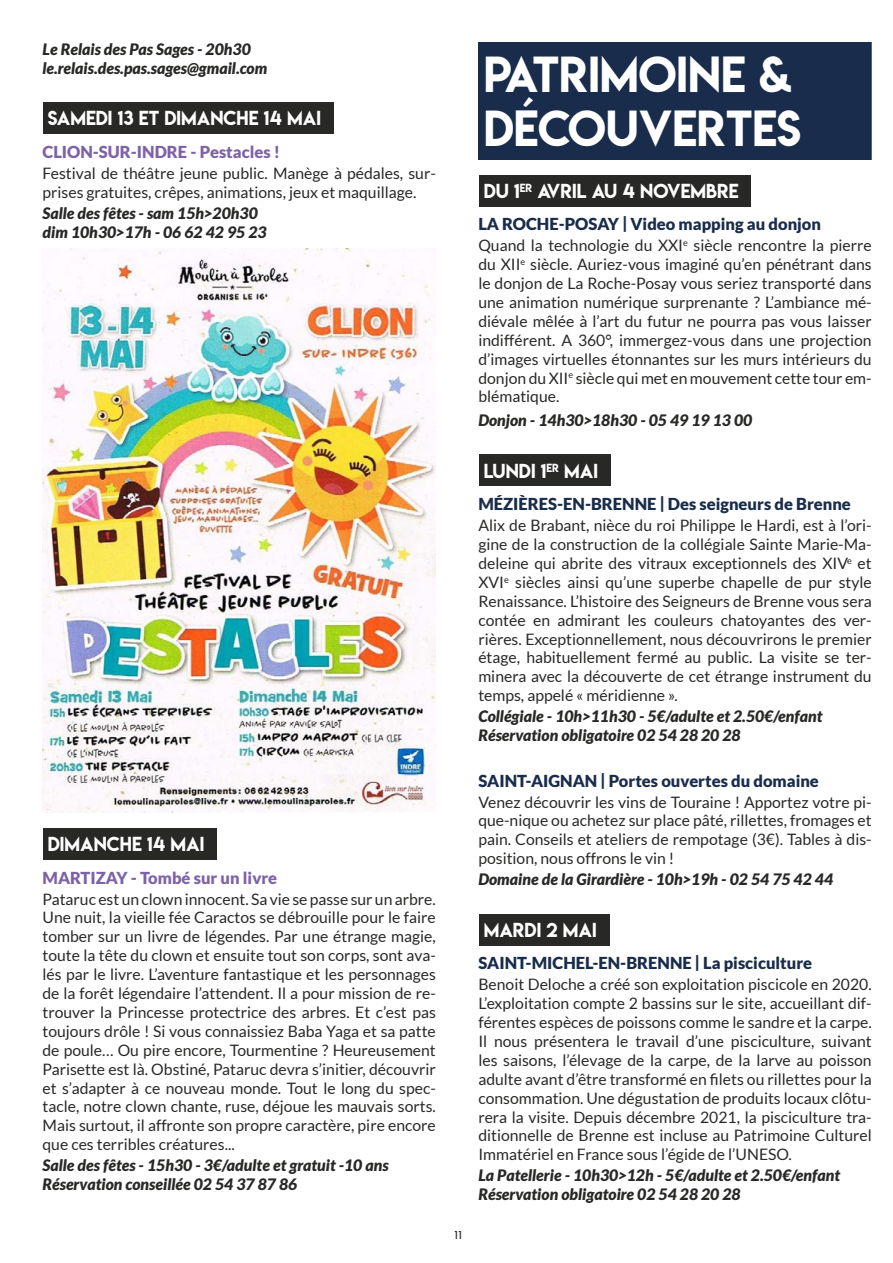
<style>
.page{position:relative;width:893px;height:1263px;background:#fff}
.page>*{position:absolute;margin:0;border:0;box-sizing:border-box;transform-origin:0 0}
.t1{font:45px/54px "Lemon Milk";color:#fff}
.t2{font:18px "Lemon Milk";color:#fff}
.t3{font:900 16.5px "Lato";color:#192c4b}
.t4{font:900 16.5px "Lato";color:#7e62a7}
.t5{font:15.75px/18.9px "Lato";color:#282827;text-align:justify}
.t6{font:italic 900 15.75px/18.9px "Lato";color:#282827}
.t7{font:700 12px "Louis George Cafe";color:#282827}
</style>
<div class="page">
<div style="left:44px;top:102px;width:290px;height:32px;background:#282827"></div>
<div style="left:44px;top:828px;width:173px;height:32px;background:#282827"></div>
<div style="left:478px;top:43px;width:394px;height:117px;background:#192c4b"></div>
<div style="left:479px;top:175px;width:272px;height:31px;background:#282827"></div>
<div style="left:479px;top:454px;width:132px;height:32px;background:#282827"></div>
<div style="left:479px;top:913px;width:130px;height:32px;background:#282827"></div>
<img style="left:43px;top:249px;width:393px;height:563px">
<p class="t6" style="left:43px;top:40px;width:226px">Le Relais des Pas Sages - 20h30 le.relais.des.pas.sages@gmail.com</p>
<p class="t2" style="left:48px;top:106px;width:275px">SAMEDI 13 ET DIMANCHE 14 MAI</p>
<p class="t4" style="left:43px;top:142px;width:239px">CLION-SUR-INDRE - Pestacles !</p>
<p class="t5" style="left:43px;top:164px;width:395px">Festival de théâtre jeune public. Manège à pédales, sur&shy;prises gratuites, crêpes, animations, jeux et maquillage.</p>
<p class="t6" style="left:43px;top:204px;width:226px">Salle des fêtes - sam 15h&gt;20h30 dim 10h30&gt;17h - 06 62 42 95 23</p>
<p class="t2" style="left:48px;top:831px;width:158px">DIMANCHE 14 MAI</p>
<p class="t4" style="left:43px;top:868px;width:236px">MARTIZAY - Tombé sur un livre</p>
<p class="t5" style="left:43px;top:889px;width:395px">Pataruc est un clown innocent. Sa vie se passe sur un arbre.<br>Une nuit, la vieille fée Caractos se débrouille pour le faire tomber sur un livre de légendes. Par une étrange magie, toute la tête du clown et ensuite tout son corps, sont ava&shy;lés par le livre. L’aventure fantastique et les personnages de la forêt légendaire l’attendent. Il a pour mission de re&shy;trouver la Princesse protectrice des arbres. Et c’est pas toujours drôle ! Si vous connaissiez Baba Yaga et sa patte de poule… Ou pire encore, Tourmentine ? Heureusement Parisette est là. Obstiné, Pataruc devra s’initier, découvrir et s’adapter à ce nouveau monde. Tout le long du spec&shy;tacle, notre clown chante, ruse, déjoue les mauvais sorts.<br>Mais surtout, il affronte son propre caractère, pire encore que ces terribles créatures...</p>
<p class="t6" style="left:43px;top:1156px;width:348px">Salle des fêtes - 15h30 - 3€/adulte et gratuit -10 ans<br>Réservation conseillée 02 54 37 87 86</p>
<p class="t7" style="left:454px;top:1227px;width:10px">11</p>
<h1 class="t1" style="left:484px;top:47px;width:319px">PATRIMOINE &amp;<br>DÉCOUVERTES</h1>
<p class="t2" style="left:484px;top:178px;width:256px">DU 1<sup>ER</sup> AVRIL AU 4 NOVEMBRE</p>
<p class="t3" style="left:478px;top:214px;width:344px">LA ROCHE-POSAY | Video mapping au donjon</p>
<p class="t5" style="left:478px;top:236px;width:395px">Quand la technologie du XXI<sup>e</sup> siècle rencontre la pierre du XII<sup>e</sup> siècle. Auriez-vous imaginé qu’en pénétrant dans le donjon de La Roche-Posay vous seriez transporté dans une animation numérique surprenante ? L’ambiance mé&shy;diévale mêlée à l’art du futur ne pourra pas vous laisser indifférent. A 360°, immergez-vous dans une projection d’images virtuelles étonnantes sur les murs intérieurs du donjon du XII<sup>e</sup> siècle qui met en mouvement cette tour em&shy;blématique.</p>
<p class="t6" style="left:478px;top:411px;width:275px">Donjon - 14h30&gt;18h30 - 05 49 19 13 00</p>
<p class="t2" style="left:484px;top:458px;width:116px">LUNDI 1<sup>ER</sup> MAI</p>
<p class="t3" style="left:478px;top:494px;width:374px">MÉZIÈRES-EN-BRENNE | Des seigneurs de Brenne</p>
<p class="t5" style="left:478px;top:516px;width:395px">Alix de Brabant, nièce du roi Philippe le Hardi, est à l’ori&shy;gine de la construction de la collégiale Sainte Marie-Ma&shy;deleine qui abrite des vitraux exceptionnels des XIV<sup>e</sup> et XVI<sup>e</sup> siècles ainsi qu’une superbe chapelle de pur style Renaissance. L’histoire des Seigneurs de Brenne vous sera contée en admirant les couleurs chatoyantes des ver&shy;rières. Exceptionnellement, nous découvrirons le premier étage, habituellement fermé au public. La visite se ter&shy;minera avec la découverte de cet étrange instrument du temps, appelé « méridienne ».</p>
<p class="t6" style="left:478px;top:707px;width:346px">Collégiale - 10h&gt;11h30 - 5€/adulte et 2.50€/enfant<br>Réservation obligatoire 02 54 28 20 28</p>
<p class="t3" style="left:478px;top:771px;width:342px">SAINT-AIGNAN | Portes ouvertes du domaine</p>
<p class="t5" style="left:478px;top:792px;width:395px">Venez découvrir les vins de Touraine ! Apportez votre pi&shy;que-nique ou achetez sur place pâté, rillettes, fromages et pain. Conseils et ateliers de rempotage (3€). Tables à dis&shy;position, nous offrons le vin !</p>
<p class="t6" style="left:478px;top:870px;width:356px">Domaine de la Girardière - 10h&gt;19h - 02 54 75 42 44</p>
<p class="t2" style="left:484px;top:917px;width:115px">MARDI 2 MAI</p>
<p class="t3" style="left:478px;top:953px;width:335px">SAINT-MICHEL-EN-BRENNE | La pisciculture</p>
<p class="t5" style="left:478px;top:975px;width:395px">Benoit Deloche a créé son exploitation piscicole en 2020.<br>L’exploitation compte 2 bassins sur le site, accueillant dif&shy;férentes espèces de poissons comme le sandre et la carpe.<br>Il nous présentera le travail d’une pisciculture, suivant les saisons, l’élevage de la carpe, de la larve au poisson adulte avant d’être transformé en filets ou rillettes pour la consommation. Une dégustation de produits locaux clôtu&shy;rera la visite. Depuis décembre 2021, la pisciculture tra&shy;ditionnelle de Brenne est incluse au Patrimoine Culturel Immatériel en France sous l’égide de l’UNESO.</p>
<p class="t6" style="left:478px;top:1166px;width:363px">La Patellerie - 10h30&gt;12h - 5€/adulte et 2.50€/enfant<br>Réservation obligatoire 02 54 28 20 28</p>
</div>
